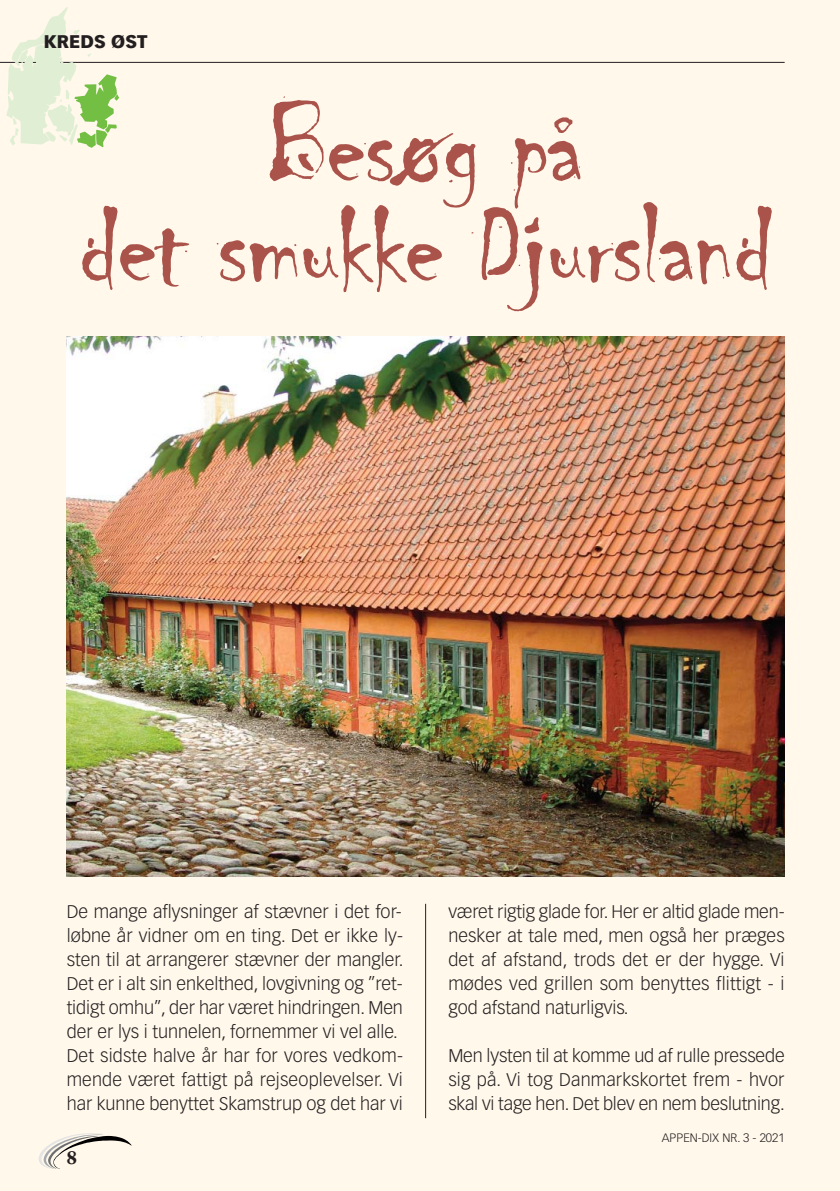
<style>
.page{position:relative;width:840px;height:1191px;background:#fff}
.page>*{position:absolute;margin:0;border:0;box-sizing:border-box;transform-origin:0 0}
.t1{font:120px/100px "Chiller Com";letter-spacing:-.02em;color:#aa534a;text-align:center}
.t2{font:300 18px/24px "Vectora LH";color:#231f20;text-align:justify}
.t3{font:900 18px "Vectora LH";color:#231f20}
.t4{font:700 18px "Cheltenham";color:#231f20}
.t5{font:300 12px "Vectora LH";color:#231f20}
</style>
<div class="page">
<div style="left:0;top:0;width:839px;height:1191px;background:#fff8eb"></div>
<hr style="left:0;top:62px;width:784px;height:1px;background:#231f20">
<hr style="left:425px;top:903px;width:1px;height:215px;background:#231f20">
<svg style="left:39px;top:1133px;width:93px;height:36px"></svg>
<svg style="left:6px;top:7px;width:113px;height:141px"></svg>
<img style="left:67px;top:337px;width:717px;height:539px">
<p class="t3" style="left:44px;top:34px;width:105px">KREDS ØST</p>
<h1 class="t1" style="left:78px;top:107px;width:695px">Besøg på<br>det smukke Djursland</h1>
<p class="t2" style="left:67px;top:900px;width:338px;text-align:left">De mange aflysninger af stævner i det for&shy;løbne år vidner om en ting. Det er ikke ly&shy;sten til at arrangerer stævner der mangler.<br>Det er i alt sin enkelthed, lovgivning og ”ret&shy;tidigt omhu”, der har været hindringen. Men der er lys i tunnelen, fornemmer vi vel alle.<br>Det sidste halve år har for vores vedkom&shy;mende været fattigt på rejseoplevelser. Vi har kunne benyttet Skamstrup og det har vi</p>
<p class="t2" style="left:448px;top:900px;width:337px">været rigtig glade for. Her er altid glade men&shy;nesker at tale med, men også her præges det af afstand, trods det er der hygge. Vi mødes ved grillen som benyttes flittigt - i god afstand naturligvis.</p>
<p class="t2" style="left:448px;top:1044px;width:337px">Men lysten til at komme ud af rulle pressede sig på. Vi tog Danmarkskortet frem - hvor skal vi tage hen. Det blev en nem beslutning.</p>
<p class="t5" style="left:661px;top:1132px;width:124px">APPEN-DIX NR. 3 - 2021</p>
<p class="t4" style="left:67px;top:1151px;width:12px">8</p>
</div>
